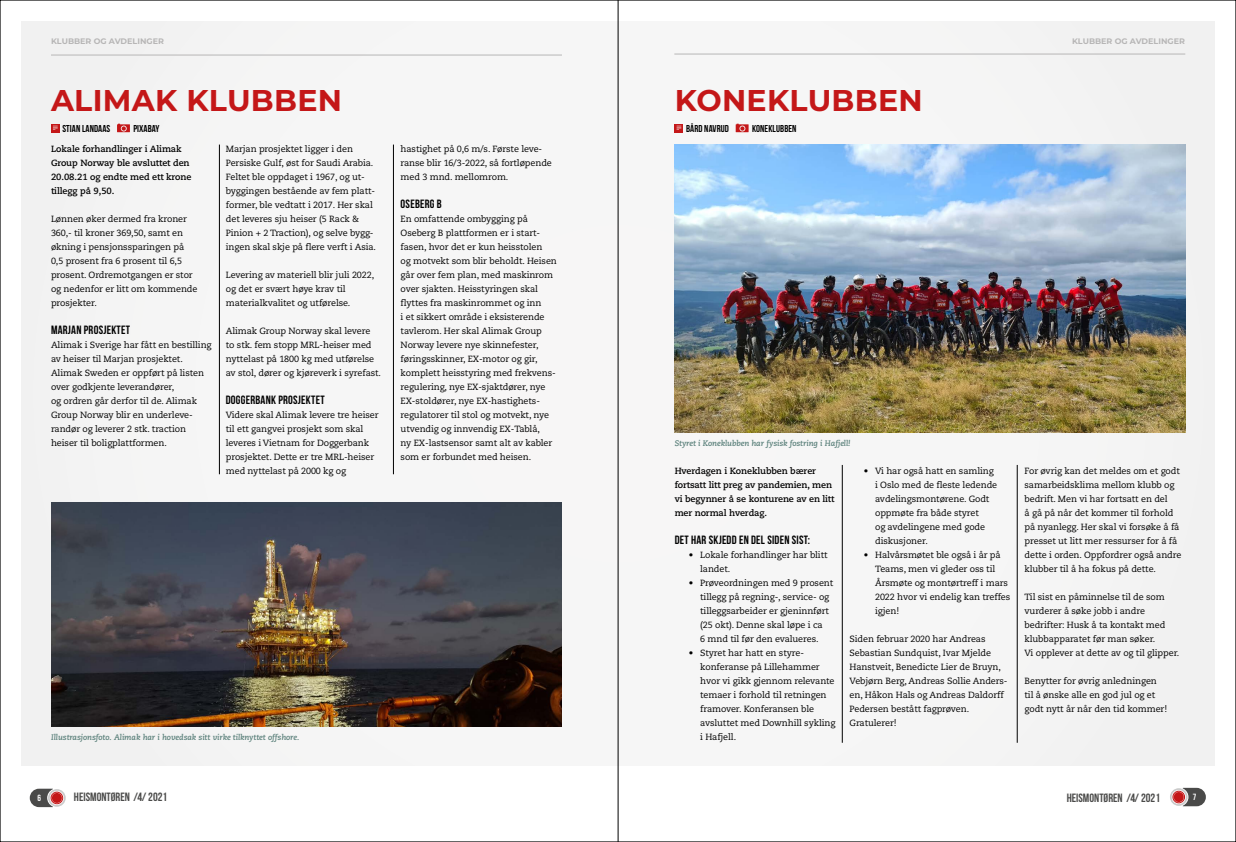
<style>
.page{position:relative;width:1236px;height:842px;background:#fff}
.page>*{position:absolute;margin:0;border:0;box-sizing:border-box;transform-origin:0 0}
.t1{font:700 30px "Montserrat";letter-spacing:.01em;color:#c41718}
.t2{font:12px "Bebas Neue";letter-spacing:.02em;color:#000}
.t3{font:12px "Bebas Neue";color:#4a4a49}
.t4{font:10px "Bebas Neue";letter-spacing:.01em;color:#000}
.t5{font:9px/14px "Caecilia LT Std";letter-spacing:-.01em;color:#000}
.t6{font:700 9px/14px "Caecilia LT Std";letter-spacing:-.01em;color:#000}
.t7{font:9px "Bebas Neue";color:#fff}
.t8{font:italic 700 8px "Caecilia LT Std";letter-spacing:-.01em;color:#5a807a}
.t9{font:700 8px "Montserrat";color:#b7b6b6}
</style>
<div class="page">
<svg style="left:48px;top:789px;width:18px;height:18px"></svg>
<div style="left:51px;top:792px;width:12px;height:12px;background:#c82c2d;border-radius:50%"></div>
<svg style="left:30px;top:789px;width:32px;height:18px"></svg>
<svg style="left:1170px;top:788px;width:17px;height:18px"></svg>
<svg style="left:1173px;top:788px;width:33px;height:18px"></svg>
<div style="left:21px;top:21px;width:1194px;height:744px;background:#f6f6f6"></div>
<hr style="left:51px;top:55px;width:511px;height:1px;background:#b7b6b6">
<hr style="left:674px;top:54px;width:511px;height:1px;background:#b7b6b6">
<svg style="left:675px;top:124px;width:8px;height:8px"></svg>
<svg style="left:676px;top:126px;width:5px;height:4px"></svg>
<svg style="left:736px;top:124px;width:13px;height:8px"></svg>
<hr style="left:219px;top:145px;width:1px;height:329px;background:#000">
<hr style="left:842px;top:465px;width:1px;height:278px;background:#000">
<hr style="left:1017px;top:465px;width:1px;height:278px;background:#000">
<hr style="left:393px;top:145px;width:1px;height:329px;background:#000">
<img style="left:51px;top:502px;width:510px;height:224px">
<img style="left:675px;top:145px;width:510px;height:287px">
<svg style="left:51px;top:124px;width:8px;height:8px"></svg>
<svg style="left:53px;top:126px;width:5px;height:4px"></svg>
<svg style="left:117px;top:124px;width:13px;height:8px"></svg>
<hr style="left:618px;top:0;width:1px;height:842px;background:#000">
<p class="t9" style="left:51px;top:36px;width:114px">KLUBBER OG AVDELINGER</p>
<p class="t9" style="left:1072px;top:36px;width:114px">KLUBBER OG AVDELINGER</p>
<h1 class="t1" style="left:51px;top:79px;width:293px">ALIMAK KLUBBEN</h1>
<p class="t4" style="left:62px;top:123px;width:49px">STIAN LANDAAS</p>
<p class="t4" style="left:133px;top:123px;width:28px">PIXABAY</p>
<p class="t6" style="left:51px;top:142px;width:142px">Lokale forhandlinger i Alimak<br>Group Norway ble avsluttet den<br>20.08.21 og endte med ett krone tillegg på 9,50.</p>
<p class="t5" style="left:51px;top:212px;width:148px">Lønnen øker dermed fra kroner<br>360,- til kroner 369,50, samt en økning i pensjonssparingen på<br>0,5 prosent fra 6 prosent til 6,5 prosent. Ordremotgangen er stor og nedenfor er litt om kommende prosjekter.</p>
<h2 class="t2" style="left:51px;top:323px;width:80px">MARJAN PROSJEKTET</h2>
<p class="t5" style="left:51px;top:338px;width:162px">Alimak i Sverige har fått en bestilling av heiser til Marjan prosjektet.<br>Alimak Sweden er oppført på listen over godkjente leverandører,<br>og ordren går derfor til de. Alimak Group Norway blir en underleve&shy;randør og leverer 2 stk. traction heiser til boligplattformen.</p>
<p class="t5" style="left:226px;top:142px;width:151px">Marjan prosjektet ligger i den Persiske Gulf, øst for Saudi Arabia.<br>Feltet ble oppdaget i 1967, og ut&shy;byggingen bestående av fem platt&shy;former, ble vedtatt i 2017. Her skal det leveres sju heiser (5 Rack &amp; Pinion + 2 Traction), og selve bygg&shy;ingen skal skje på flere verft i Asia.</p>
<p class="t5" style="left:226px;top:268px;width:150px">Levering av materiell blir juli 2022, og det er svært høye krav til materialkvalitet og utførelse.</p>
<p class="t5" style="left:226px;top:324px;width:155px">Alimak Group Norway skal levere to stk. fem stopp MRL-heiser med nyttelast på 1800 kg med utførelse av stol, dører og kjøreverk i syrefast.</p>
<h2 class="t2" style="left:226px;top:393px;width:100px">DOGGERBANK PROSJEKTET</h2>
<p class="t5" style="left:226px;top:408px;width:154px">Videre skal Alimak levere tre heiser til ett gangvei prosjekt som skal leveres i Vietnam for Doggerbank prosjektet. Dette er tre MRL-heiser med nyttelast på 2000 kg og</p>
<p class="t5" style="left:401px;top:142px;width:153px">hastighet på 0,6 m/s. Første leve&shy;ranse blir 16/3-2022, så fortløpende med 3 mnd. mellomrom.</p>
<h2 class="t2" style="left:401px;top:197px;width:43px">OSEBERG B</h2>
<p class="t5" style="left:401px;top:212px;width:158px">En omfattende ombygging på Oseberg B plattformen er i start&shy;fasen, hvor det er kun heisstolen<br>og motvekt som blir beholdt. Heisen går over fem plan, med maskinrom over sjakten. Heisstyringen skal flyttes fra maskinrommet og inn<br>i et sikkert område i eksisterende tavlerom. Her skal Alimak Group Norway levere nye skinnefester, føringsskinner, EX-motor og gir, komplett heisstyring med frekvens&shy;regulering, nye EX-sjaktdører, nye EX-stoldører, nye EX-hastighets&shy;regulatorer til stol og motvekt, nye utvendig og innvendig EX-Tablå,<br>ny EX-lastsensor samt alt av kabler som er forbundet med heisen.</p>
<p class="t8" style="left:51px;top:733px;width:250px">Illustrasjonsfoto. Alimak har i hovedsak sitt virke tilknyttet offshore.</p>
<h1 class="t1" style="left:675px;top:79px;width:250px">KONEKLUBBEN</h1>
<p class="t4" style="left:686px;top:123px;width:44px">BÅRD NAVRUD</p>
<p class="t4" style="left:752px;top:123px;width:46px">KONEKLUBBEN</p>
<p class="t8" style="left:675px;top:439px;width:177px">Styret i Koneklubben har fysisk fostring i Hafjell!</p>
<p class="t6" style="left:675px;top:464px;width:161px">Hverdagen i Koneklubben bærer fortsatt litt preg av pandemien, men vi begynner å se konturene av en litt mer normal hverdag.</p>
<h2 class="t2" style="left:675px;top:533px;width:137px">DET HAR SKJEDD EN DEL SIDEN SIST:</h2>
<p class="t5" style="left:700px;top:548px;width:129px;text-indent:-11px">• Lokale forhandlinger har blitt landet.</p>
<p class="t5" style="left:700px;top:576px;width:135px;text-indent:-11px">• Prøveordningen med 9 prosent tillegg på regning-, service- og tilleggsarbeider er gjeninnført (25 okt). Denne skal løpe i ca<br>6 mnd til før den evalueres.</p>
<p class="t5" style="left:700px;top:646px;width:137px;text-indent:-11px">• Styret har hatt en styre&shy;konferanse på Lillehammer hvor vi gikk gjennom relevante temaer i forhold til retningen framover. Konferansen ble avsluttet med Downhill sykling i Hafjell.</p>
<p class="t5" style="left:875px;top:464px;width:124px;text-indent:-11px">• Vi har også hatt en samling i Oslo med de fleste ledende avdelingsmontørene. Godt oppmøte fra både styret<br>og avdelingene med gode diskusjoner.</p>
<p class="t5" style="left:875px;top:548px;width:137px;text-indent:-11px">• Halvårsmøtet ble også i år på<br>Teams, men vi gleder oss til<br>Årsmøte og montørtreff i mars<br>2022 hvor vi endelig kan treffes igjen!</p>
<p class="t5" style="left:850px;top:632px;width:160px">Siden februar 2020 har Andreas<br>Sebastian Sundquist, Ivar Mjelde<br>Hanstveit, Benedicte Lier de Bruyn,<br>Vebjørn Berg, Andreas Sollie Anders&shy;en, Håkon Hals og Andreas Daldorff<br>Pedersen bestått fagprøven.<br>Gratulerer!</p>
<p class="t5" style="left:1024px;top:464px;width:158px">For øvrig kan det meldes om et godt samarbeidsklima mellom klubb og bedrift. Men vi har fortsatt en del<br>å gå på når det kommer til forhold på nyanlegg. Her skal vi forsøke å få presset ut litt mer ressurser for å få dette i orden. Oppfordrer også andre klubber til å ha fokus på dette.</p>
<p class="t5" style="left:1024px;top:590px;width:155px">Til sist en påminnelse til de som vurderer å søke jobb i andre bedrifter: Husk å ta kontakt med klubbapparatet før man søker.<br>Vi opplever at dette av og til glipper.</p>
<p class="t5" style="left:1024px;top:674px;width:144px">Benytter for øvrig anledningen til å ønske alle en god jul og et godt nytt år når den tid kommer!</p>
<p class="t7" style="left:38px;top:793px;width:5px">6</p>
<h2 class="t3" style="left:74px;top:791px;width:95px">HEISMONTØREN /4/ 2021</h2>
<h2 class="t3" style="left:1067px;top:791px;width:95px">HEISMONTØREN /4/ 2021</h2>
<p class="t7" style="left:1193px;top:792px;width:5px">7</p>
</div>
